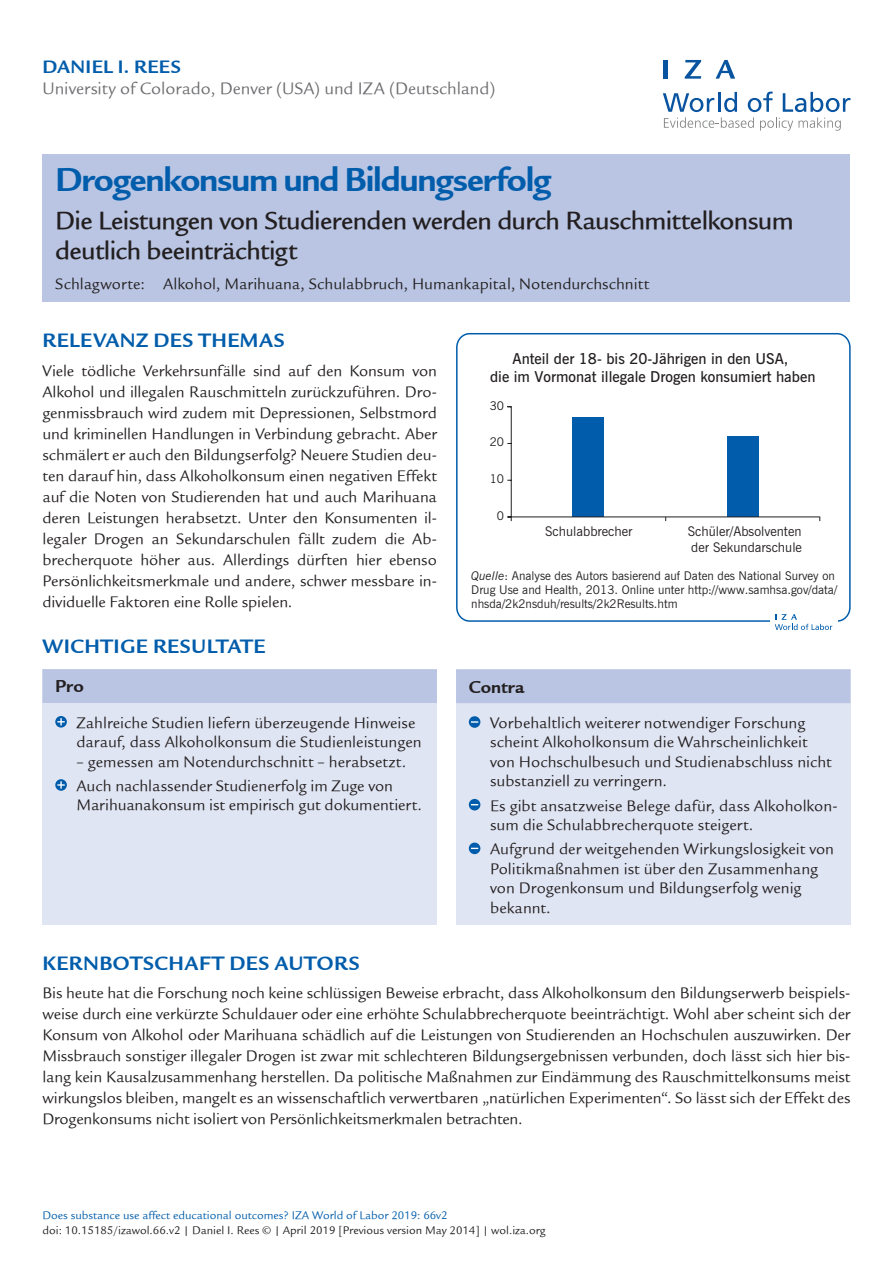
<style>
.page{position:relative;width:893px;height:1263px;background:#fff}
.page>*{position:absolute;margin:0;border:0;box-sizing:border-box;transform-origin:0 0}
.t1{font:36px "Legacy Sans ITCTT Bold";letter-spacing:-.035em;color:#015dab}
.t2{font:27px/30px "Legacy Sans Md ITCTT Medium";letter-spacing:-.02em;color:#231f20}
.t3{font:21px "Legacy Sans ITCTT Bold";letter-spacing:.02em;color:#015dab}
.t4{font:19.5px "Legacy Sans ITCTT Bold";letter-spacing:.02em;color:#015dab}
.t5{font:18.75px "Legacy Sans ITCTT Bold";color:#231f20}
.t6{font:18px "Legacy Sans ITCTT Book";color:#6c6d70}
.t7{font:16.5px/21px "Legacy Sans ITCTT Book";color:#231f20}
.t8{font:600 15px/18px "News Gothic BT";color:#231f20;text-align:center}
.t9{font:13.35px/15.9px "News Gothic BT";color:#231f20}
.t10{font:12px/14.4px "News Gothic BT";color:#231f20}
.t11{font:12px/15px "Legacy Sans ITCTT Book";color:#015dab}
.s1{font-style:italic}
.s2{font-family:"Legacy Sans Std"}
.s3{color:#231f20}
.s4{font-family:"Legacy Sans Std";color:#231f20}
</style>
<div class="page">
<svg style="left:663px;top:92px;width:187px;height:39px"></svg>
<hr style="left:664px;top:60px;width:4px;height:19px;background:#0854a0">
<svg style="left:685px;top:60px;width:16px;height:19px"></svg>
<svg style="left:716px;top:60px;width:19px;height:19px"></svg>
<div style="left:43px;top:154px;width:807px;height:147px;background:#b9c5e3"></div>
<div style="left:43px;top:669px;width:394px;height:256px;background:#e0e5f3"></div>
<div style="left:43px;top:669px;width:394px;height:34px;background:#b9c5e3"></div>
<svg style="left:55px;top:716px;width:12px;height:12px"></svg>
<svg style="left:57px;top:718px;width:8px;height:7px"></svg>
<svg style="left:55px;top:779px;width:12px;height:12px"></svg>
<svg style="left:57px;top:781px;width:8px;height:8px"></svg>
<div style="left:456px;top:670px;width:394px;height:255px;background:#e0e5f3"></div>
<div style="left:456px;top:669px;width:394px;height:34px;background:#b9c5e3"></div>
<div style="left:469px;top:716px;width:11px;height:12px;background:#015dab;border-radius:50%"></div>
<svg style="left:471px;top:721px;width:7px;height:2px"></svg>
<svg style="left:469px;top:799px;width:11px;height:11px"></svg>
<svg style="left:469px;top:842px;width:11px;height:12px"></svg>
<svg style="left:507px;top:406px;width:314px;height:115px"></svg>
<div style="left:456px;top:333px;width:395px;height:289px;border:2px solid #015dab;border-radius:13px"></div>
<div style="left:770px;top:609px;width:67px;height:27px;background:#fff"></div>
<svg style="left:775px;top:614px;width:57px;height:16px"></svg>
<p class="t4" style="left:43px;top:55px;width:140px">DANIEL I. REES</p>
<p class="t6" style="left:43px;top:79px;width:455px">University of Colorado, Denver (USA) und IZA (Deutschland)</p>
<h1 class="t1" style="left:55px;top:159px;width:498px">Drogenkonsum und Bildungserfolg</h1>
<h2 class="t2" style="left:55px;top:206px;width:740px">Die Leistungen von Studierenden werden durch Rauschmittelkonsum deutlich beeinträchtigt</h2>
<p class="t7" style="left:55px;top:273px;width:595px">Schlagworte: Alkohol, Marihuana, Schulabbruch, Humankapital, Notendurchschnitt</p>
<p class="t3" style="left:43px;top:328px;width:244px">RELEVANZ DES THEMAS</p>
<p class="t7" style="left:43px;top:361px;width:396px;text-align:justify">Viele tödliche Verkehrsunfälle sind auf den Konsum von Alkohol und illegalen Rauschmitteln zurückzuführen. Dro&shy;genmissbrauch wird zudem mit Depressionen, Selbstmord und kriminellen Handlungen in Verbindung gebracht. Aber schmälert er auch den Bildungserfolg? Neuere Studien deu&shy;ten darauf hin, dass Alkoholkonsum einen negativen Effekt auf die Noten von Studierenden hat und auch Marihuana deren Leistungen herabsetzt. Unter den Konsumenten il&shy;legaler Drogen an Sekundarschulen fällt zudem die Ab&shy;brecherquote höher aus. Allerdings dürften hier ebenso Persönlichkeitsmerkmale und andere, schwer messbare in&shy;dividuelle Faktoren eine Rolle spielen.</p>
<p class="t3" style="left:43px;top:634px;width:225px">WICHTIGE RESULTATE</p>
<p class="t5" style="left:55px;top:676px;width:30px">Pro</p>
<p class="t7" style="left:77px;top:713px;width:347px;line-height:19.5px">Zahlreiche Studien liefern überzeugende Hinweise darauf, dass Alkoholkonsum die Studienleistungen</p>
<p class="t7" style="left:77px;top:749px;width:331px;line-height:24.2px">– gemessen am Notendurchschnitt – herabsetzt.<br>Auch nachlassender Studienerfolg im Zuge von</p>
<p class="t7" style="left:77px;top:795px;width:347px">Marihuanakonsum ist empirisch gut dokumentiert.</p>
<p class="t8" style="left:490px;top:351px;width:327px">Anteil der 18- bis 20-Jährigen in den USA,<br>die im Vormonat illegale Drogen konsumiert haben</p>
<p class="t10" style="left:490px;top:399px;width:16px">30</p>
<p class="t10" style="left:490px;top:435px;width:16px">20</p>
<p class="t10" style="left:490px;top:472px;width:16px">10</p>
<p class="t10" style="left:497px;top:509px;width:9px">0</p>
<p class="t9" style="left:545px;top:524px;width:89px">Schulabbrecher</p>
<p class="t9" style="left:688px;top:524px;width:116px">Schüler/Absolventen der Sekundarschule</p>
<p class="t10" style="left:471px;top:569px;width:367px"><span class="s1">Quelle</span>: Analyse des Autors basierend auf Daten des National Survey on<br>Drug Use and Health, 2013. Online unter http://www.samhsa.gov/data/ nhsda/2k2nsduh/results/2k2Results.htm</p>
<p class="t5" style="left:469px;top:676px;width:57px">Contra</p>
<p class="t7" style="left:490px;top:713px;width:343px;line-height:19.5px">Vorbehaltlich weiterer notwendiger Forschung scheint Alkoholkonsum die Wahrscheinlichkeit von Hochschulbesuch und Studienabschluss nicht substanziell zu verringern.</p>
<p class="t7" style="left:490px;top:796px;width:349px;line-height:19.5px">Es gibt ansatzweise Belege dafür, dass Alkoholkon&shy;sum die Schulabbrecherquote steigert.</p>
<p class="t7" style="left:490px;top:839px;width:346px;line-height:19.5px">Aufgrund der weitgehenden Wirkungslosigkeit von Politikmaßnahmen ist über den Zusammenhang von Drogenkonsum und Bildungserfolg wenig bekannt.</p>
<p class="t3" style="left:43px;top:951px;width:319px">KERNBOTSCHAFT DES AUTORS</p>
<p class="t7" style="left:43px;top:983px;width:809px;text-align:justify">Bis heute hat die Forschung noch keine schlüssigen Beweise erbracht, dass Alkoholkonsum den Bildungserwerb beispiels&shy;weise durch eine verkürzte Schuldauer oder eine erhöhte Schulabbrecherquote beeinträchtigt. Wohl aber scheint sich der Konsum von Alkohol oder Marihuana schädlich auf die Leistungen von Studierenden an Hochschulen auszuwirken. Der Missbrauch sonstiger illegaler Drogen ist zwar mit schlechteren Bildungsergebnissen verbunden, doch lässt sich hier bis&shy;lang kein Kausalzusammenhang herstellen. Da politische Maßnahmen zur Eindämmung des Rauschmittelkonsums meist wirkungslos bleiben, mangelt es an wissenschaftlich verwertbaren „natürlichen Experimenten“. So lässt sich der Effekt des Drogenkonsums nicht isoliert von Persönlichkeitsmerkmalen betrachten.</p>
<p class="t11" style="left:43px;top:1207px;width:505px">Does substance use affect educational outcomes? IZA World of Labor 201<span class="s2">9</span>: 66<span class="s2">v2<br></span><span class="s3">doi: 10.15185/izawol.66</span><span class="s4">.v2</span> <span class="s3">| Daniel I. Rees © |</span> <span class="s4">April 2019 [Previous version</span> <span class="s3">May 2014</span><span class="s4">]</span> <span class="s3">| wol.iza.org</span></p>
</div>
